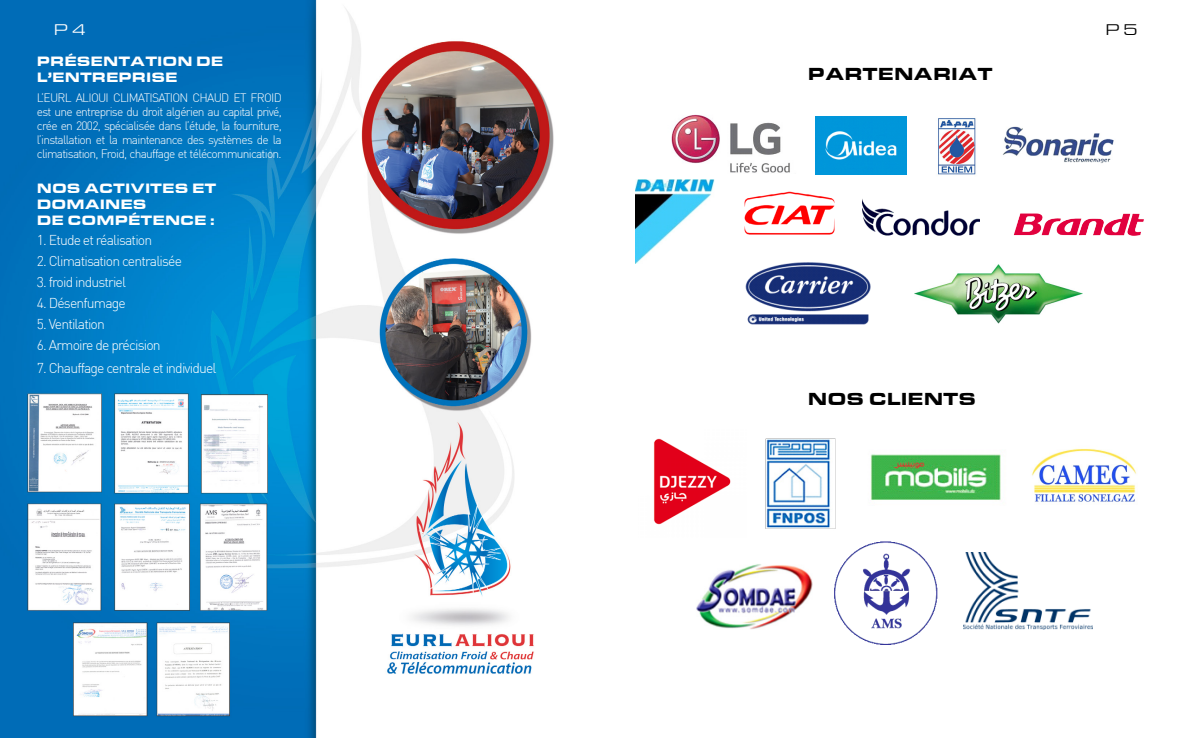
<style>
.page{position:relative;width:1191px;height:738px;background:#fff}
.page>*{position:absolute;margin:0;border:0;box-sizing:border-box;transform-origin:0 0}
.t1{font:900 18px "Eurostile Extended";color:#000}
.t2{font:16px "Eurostile Extended";color:#fff}
.t3{font:16px "Eurostile Extended";color:#000}
.t4{font:300 14px "DIN";letter-spacing:-.06em;color:#fff}
.t5{font:900 14px/16px "Eurostile Extended";color:#fff}
.t6{font:300 12px/14px "DIN";letter-spacing:-.06em;color:#fff;text-align:justify}
</style>
<div class="page">
<img style="left:696px;top:564px;width:117px;height:65px">
<img style="left:863px;top:201px;width:116px;height:35px">
<img style="left:0;top:0;width:554px;height:737px">
<img style="left:671px;top:114px;width:119px;height:59px">
<img style="left:815px;top:117px;width:91px;height:57px">
<img style="left:938px;top:118px;width:38px;height:57px">
<img style="left:1002px;top:126px;width:112px;height:37px">
<img style="left:635px;top:179px;width:79px;height:84px">
<img style="left:744px;top:191px;width:91px;height:44px">
<img style="left:914px;top:264px;width:168px;height:59px">
<img style="left:745px;top:262px;width:125px;height:62px">
<img style="left:1013px;top:213px;width:131px;height:23px">
<img style="left:654px;top:438px;width:77px;height:87px">
<img style="left:765px;top:438px;width:71px;height:91px">
<img style="left:1031px;top:448px;width:105px;height:54px">
<img style="left:870px;top:454px;width:131px;height:46px">
<img style="left:963px;top:552px;width:129px;height:77px">
<img style="left:834px;top:541px;width:104px;height:104px">
<h2 class="t2" style="left:54px;top:21px;width:33px">P 4</h2>
<h2 class="t3" style="left:1105px;top:21px;width:33px">P 5</h2>
<p class="t5" style="left:37px;top:53px;width:188px">PRÉSENTATION DE<br>L’ENTREPRISE</p>
<p class="t6" style="left:37px;top:91px;width:246px">L’EURL ALIOUI CLIMATISATION CHAUD ET FROID est une entreprise du droit algérien au capital privé, crée en 2002, spécialisée dans l’étude, la fourniture, l’installation et la maintenance des systèmes de la climatisation, Froid, chauffage et télécommunication.</p>
<p class="t5" style="left:37px;top:180px;width:181px">NOS ACTIVITES ET<br>DOMAINES<br>DE COMPÉTENCE :</p>
<p class="t4" style="left:37px;top:231px;width:117px">1. Etude et réalisation</p>
<p class="t4" style="left:37px;top:252px;width:147px">2. Climatisation centralisée</p>
<p class="t4" style="left:37px;top:273px;width:91px">3. froid industriel</p>
<p class="t4" style="left:37px;top:294px;width:91px">4. Désenfumage</p>
<p class="t4" style="left:37px;top:315px;width:70px">5. Ventilation</p>
<p class="t4" style="left:37px;top:336px;width:125px">6. Armoire de précision</p>
<p class="t4" style="left:37px;top:359px;width:181px">7. Chauffage centrale et individuel</p>
<h1 class="t1" style="left:808px;top:64px;width:186px">PARTENARIAT</h1>
<h1 class="t1" style="left:808px;top:389px;width:170px">NOS CLIENTS</h1>
</div>
